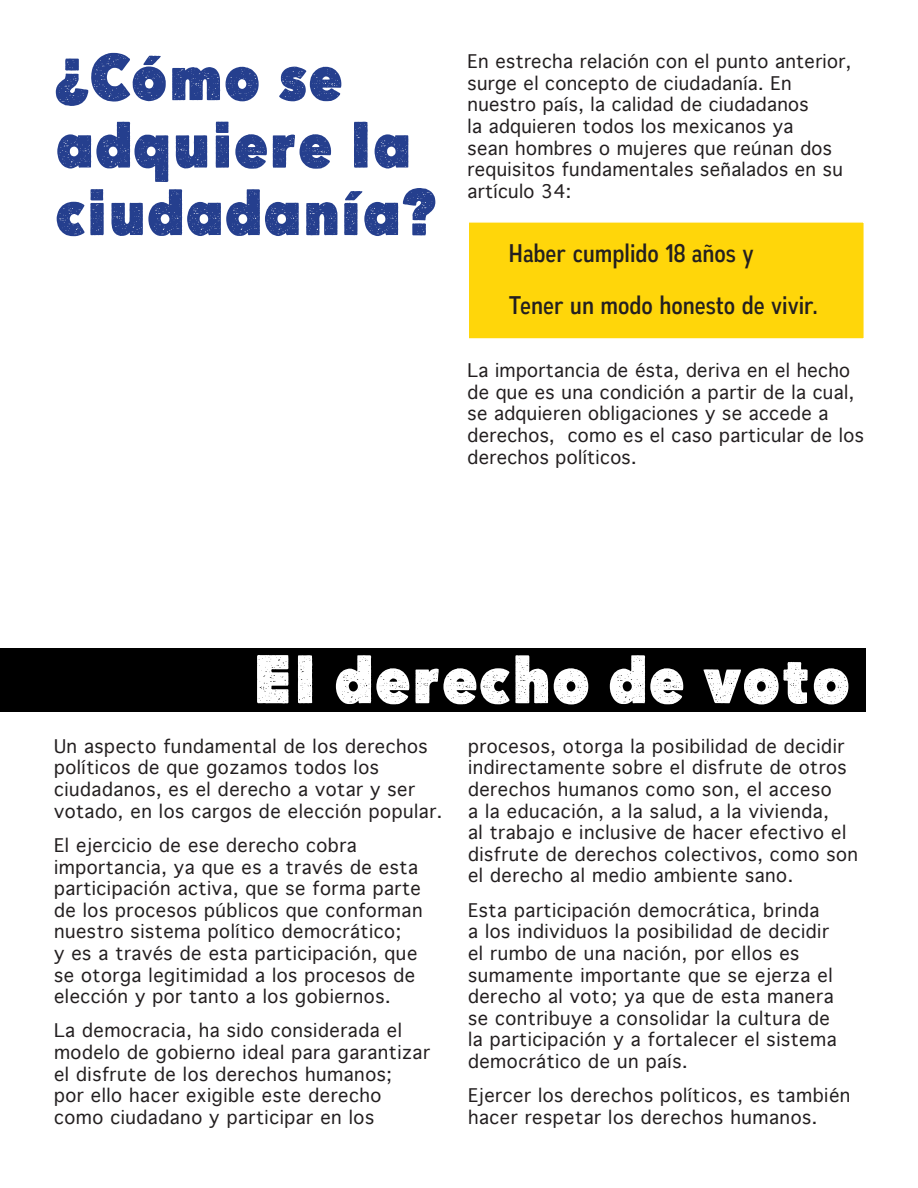
<style>
.page{position:relative;width:918px;height:1188px;background:#fff}
.page>*{position:absolute;margin:0;border:0;box-sizing:border-box;transform-origin:0 0}
.t1{font:69px "Here Just Now";color:#fff}
.t2{font:66px/67.5px "Here Just Now";color:#253f8e}
.t3{font:25.5px "Autoradiographic Rg";color:#231f20}
.t4{font:18px/21.6px "Geneva";letter-spacing:.03em;color:#231f20}
</style>
<div class="page">
<div style="left:468px;top:221px;width:397px;height:119px;background:#ffd60a;border:2px solid #fff"></div>
<div style="left:0;top:648px;width:865px;height:64px;background:#000"></div>
<p class="t2" style="left:55px;top:42px;width:384px">¿Cómo se adquiere la ciudadanía?</p>
<p class="t4" style="left:468px;top:50px;width:385px">En estrecha relación con el punto anterior, surge el concepto de ciudadanía. En nuestro país, la calidad de ciudadanos<br>la adquieren todos los mexicanos ya<br>sean hombres o mujeres que reúnan dos requisitos fundamentales señalados en su artículo 34:</p>
<p class="t3" style="left:509px;top:239px;width:246px">Haber cumplido 18 años y</p>
<p class="t3" style="left:509px;top:290px;width:310px">Tener un modo honesto de vivir.</p>
<p class="t4" style="left:468px;top:360px;width:398px">La importancia de ésta, deriva en el hecho de que es una condición a partir de la cual, se adquieren obligaciones y se accede a derechos, como es el caso particular de los derechos políticos.</p>
<p class="t1" style="left:252px;top:637px;width:600px">El derecho de voto</p>
<p class="t4" style="left:54px;top:735px;width:390px">Un aspecto fundamental de los derechos políticos de que gozamos todos los ciudadanos, es el derecho a votar y ser votado, en los cargos de elección popular.</p>
<p class="t4" style="left:54px;top:834px;width:370px">El ejercicio de ese derecho cobra importancia, ya que es a través de esta participación activa, que se forma parte de los procesos públicos que conforman nuestro sistema político democrático;<br>y es a través de esta participación, que se otorga legitimidad a los procesos de elección y por tanto a los gobiernos.</p>
<p class="t4" style="left:54px;top:1020px;width:378px">La democracia, ha sido considerada el modelo de gobierno ideal para garantizar el disfrute de los derechos humanos;<br>por ello hacer exigible este derecho como ciudadano y participar en los</p>
<p class="t4" style="left:468px;top:735px;width:391px">procesos, otorga la posibilidad de decidir indirectamente sobre el disfrute de otros derechos humanos como son, el acceso<br>a la educación, a la salud, a la vivienda,<br>al trabajo e inclusive de hacer efectivo el disfrute de derechos colectivos, como son el derecho al medio ambiente sano.</p>
<p class="t4" style="left:468px;top:899px;width:370px">Esta participación democrática, brinda<br>a los individuos la posibilidad de decidir el rumbo de una nación, por ellos es sumamente importante que se ejerza el derecho al voto; ya que de esta manera se contribuye a consolidar la cultura de la participación y a fortalecer el sistema democrático de un país.</p>
<p class="t4" style="left:468px;top:1085px;width:384px">Ejercer los derechos políticos, es también hacer respetar los derechos humanos.</p>
</div>
